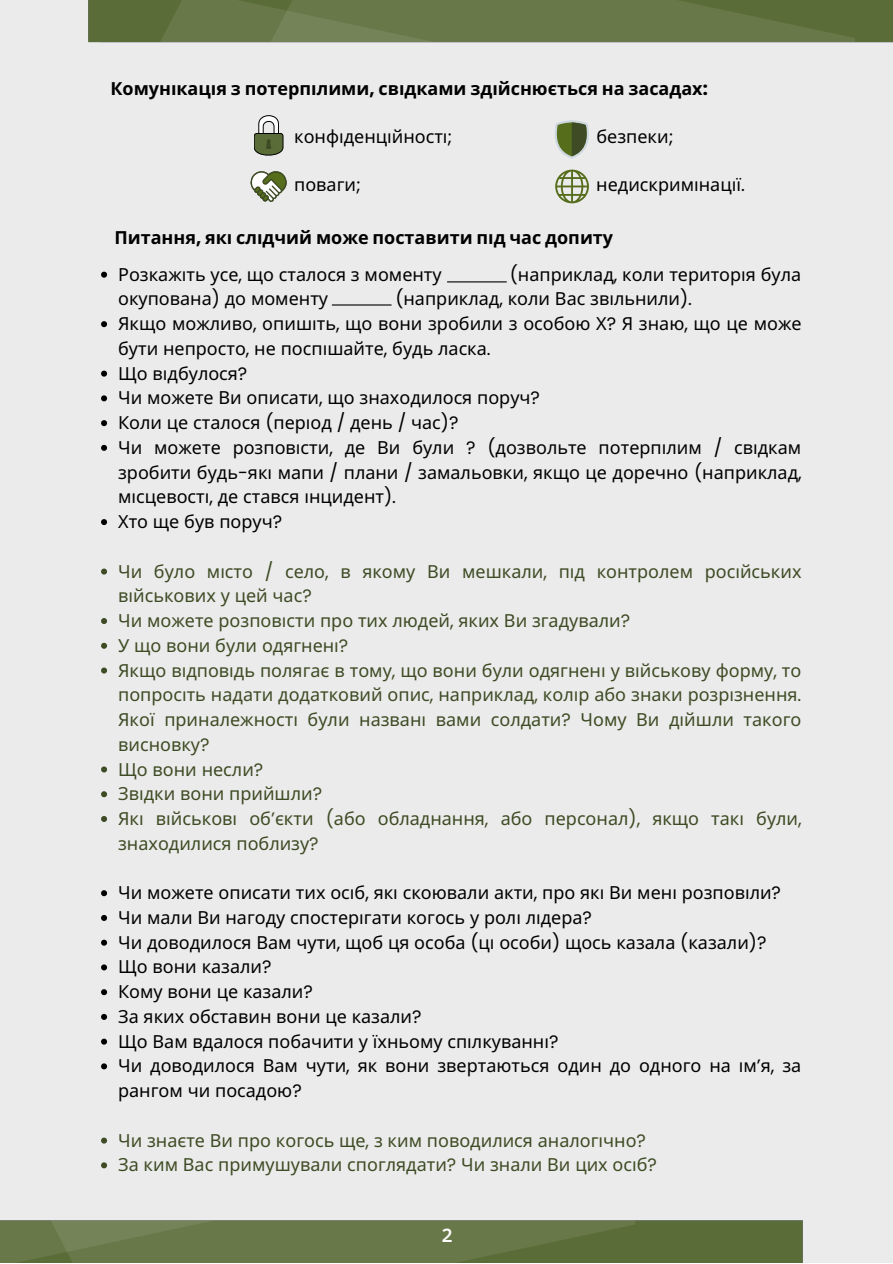
<style>
.page{position:relative;width:893px;height:1264px;background:#fff}
.page>*{position:absolute;margin:0;border:0;box-sizing:border-box;transform-origin:0 0}
.t1{font:500 19.5px "Clear Sans";color:#fff}
.t2{font:18px/24.8px "Noto Sans";color:#000}
.t3{font:18px/24.8px "Noto Sans";color:#3e4b24}
.t4{font:700 18px "Noto Sans";color:#000}
.s1{font-family:"Poppins"}
</style>
<div class="page">
<div style="left:0;top:0;width:892px;height:1262px;background:#ebebeb"></div>
<svg style="left:101px;top:272px;width:6px;height:6px"></svg>
<svg style="left:101px;top:321px;width:6px;height:6px"></svg>
<svg style="left:101px;top:370px;width:6px;height:6px"></svg>
<svg style="left:101px;top:395px;width:6px;height:6px"></svg>
<svg style="left:101px;top:420px;width:6px;height:6px"></svg>
<svg style="left:101px;top:445px;width:6px;height:6px"></svg>
<svg style="left:101px;top:519px;width:6px;height:6px"></svg>
<svg style="left:101px;top:568px;width:6px;height:6px"></svg>
<svg style="left:101px;top:618px;width:6px;height:6px"></svg>
<svg style="left:101px;top:642px;width:6px;height:6px"></svg>
<svg style="left:101px;top:667px;width:6px;height:6px"></svg>
<svg style="left:101px;top:766px;width:6px;height:6px"></svg>
<svg style="left:101px;top:791px;width:6px;height:6px"></svg>
<svg style="left:101px;top:816px;width:6px;height:6px"></svg>
<svg style="left:101px;top:890px;width:6px;height:6px"></svg>
<svg style="left:101px;top:915px;width:6px;height:5px"></svg>
<svg style="left:101px;top:939px;width:6px;height:6px"></svg>
<svg style="left:101px;top:964px;width:6px;height:6px"></svg>
<svg style="left:101px;top:989px;width:6px;height:6px"></svg>
<svg style="left:101px;top:1013px;width:6px;height:6px"></svg>
<svg style="left:101px;top:1038px;width:6px;height:6px"></svg>
<svg style="left:101px;top:1063px;width:6px;height:6px"></svg>
<svg style="left:101px;top:1137px;width:6px;height:6px"></svg>
<svg style="left:101px;top:1162px;width:6px;height:6px"></svg>
<svg style="left:0;top:1220px;width:802px;height:42px"></svg>
<hr style="left:447px;top:281px;width:59px;height:1px;background:#000">
<hr style="left:332px;top:304px;width:59px;height:1px;background:#000">
<svg style="left:88px;top:0;width:804px;height:42px"></svg>
<svg style="left:555px;top:120px;width:34px;height:38px"></svg>
<svg style="left:254px;top:115px;width:29px;height:41px"></svg>
<svg style="left:250px;top:171px;width:37px;height:31px"></svg>
<svg style="left:555px;top:170px;width:34px;height:33px"></svg>
<p class="t4" style="left:110px;top:76px;width:599px">Комуні кація з потерпілими<span class="s1">,</span> свідками зді йснюється на засадах<span class="s1">:</span></p>
<p class="t2" style="left:294px;top:124px;width:160px">конфіденці йності<span class="s1">;</span></p>
<p class="t2" style="left:596px;top:124px;width:78px">безпеки<span class="s1">;</span></p>
<p class="t2" style="left:294px;top:172px;width:68px">поваги<span class="s1">;</span></p>
<p class="t2" style="left:596px;top:172px;width:150px">недискримі нації<span class="s1">.</span></p>
<p class="t4" style="left:114px;top:225px;width:500px">Питання<span class="s1">,</span> які слідчий може поставити під час допиту</p>
<p class="t2" style="left:118px;top:261px;width:325px">Розкажіть усе<span class="s1">,</span> що сталося з моменту</p>
<p class="t2" style="left:509px;top:261px;width:293px"><span class="s1">(</span>наприклад<span class="s1">,</span> коли територія була</p>
<p class="t2" style="left:118px;top:286px;width:211px">окупована<span class="s1">)</span> до моменту</p>
<p class="t2" style="left:118px;top:286px;width:685px;text-indent:277px"><span class="s1">(</span>наприклад<span class="s1">,</span> коли Вас звільнили<span class="s1">).<br></span>Якщо можливо<span class="s1">,</span> опишіть<span class="s1">,</span> що вони зробили з особою Х<span class="s1">?</span> Я знаю<span class="s1">,</span> що це може бути непросто<span class="s1">,</span> не поспі шайте<span class="s1">,</span> будь ласка<span class="s1">.<br></span>Що відбулося<span class="s1">?<br></span>Чи можете Ви описати<span class="s1">,</span> що знаходилося поруч<span class="s1">?<br></span>Коли це сталося <span class="s1">(</span>період <span class="s1">/</span> день <span class="s1">/</span> час<span class="s1">)?<br></span>Чи можете розповісти<span class="s1">,</span> де Ви були <span class="s1">? (</span>дозвольте потерпілим <span class="s1">/</span> свідкам зробити будь<span class="s1">-</span>які мапи <span class="s1">/</span> плани <span class="s1">/</span> замальовки<span class="s1">,</span> якщо це доречно <span class="s1">(</span>наприклад<span class="s1">, </span>мі сцевості<span class="s1">,</span> де стався і нцидент<span class="s1">).<br></span>Хто ще був поруч<span class="s1">?</span></p>
<p class="t3" style="left:118px;top:558px;width:685px">Чи було місто <span class="s1">/</span> село<span class="s1">,</span> в якому Ви мешкали<span class="s1">,</span> під контролем росі йських ві йськових у цей час<span class="s1">?<br></span>Чи можете розповісти про тих людей<span class="s1">,</span> яких Ви згадували<span class="s1">?<br></span>У що вони були одягнені<span class="s1">?<br></span>Якщо відповідь полягає в тому<span class="s1">,</span> що вони були одягнені у ві йськову форму<span class="s1">,</span> то попросіть надати додатковий опис<span class="s1">,</span> наприклад<span class="s1">,</span> колі р або знаки розрізнення<span class="s1">.<br></span>Якої приналежності були названі вами солдати<span class="s1">?</span> Чому Ви ді йшли такого висновку<span class="s1">?<br></span>Що вони несли<span class="s1">?<br></span>Звідки вони прийшли<span class="s1">?<br></span>Які ві йськові об<span class="s1">’</span>єкти <span class="s1">(</span>або обладнання<span class="s1">,</span> або персонал<span class="s1">),</span> якщо такі були<span class="s1">, </span>знаходилися поблизу<span class="s1">?</span></p>
<p class="t2" style="left:118px;top:879px;width:684px">Чи можете описати тих осіб<span class="s1">,</span> які скоювали акти<span class="s1">,</span> про які Ви мені розповіли<span class="s1">?<br></span>Чи мали Ви нагоду спостері гати когось у ролі лідера<span class="s1">?<br></span>Чи доводилося Вам чути<span class="s1">,</span> щоб ця особа <span class="s1">(</span>ці особи<span class="s1">)</span> щось казала <span class="s1">(</span>казали<span class="s1">)?<br></span>Що вони казали<span class="s1">?<br></span>Кому вони це казали<span class="s1">?<br></span>За яких обставин вони це казали<span class="s1">?<br></span>Що Вам вдалося побачити у їхньому спілкуванні<span class="s1">?<br></span>Чи доводилося Вам чути<span class="s1">,</span> як вони звертаються один до одного на і м<span class="s1">’</span>я<span class="s1">,</span> за рангом чи посадою<span class="s1">?</span></p>
<p class="t3" style="left:118px;top:1127px;width:540px">Чи знаєте Ви про когось ще<span class="s1">,</span> з ким поводилися аналогічно<span class="s1">?<br></span>За ким Вас примушували споглядати<span class="s1">?</span> Чи знали Ви цих осіб<span class="s1">?</span></p>
<p class="t1" style="left:441px;top:1220px;width:13px">2</p>
</div>
